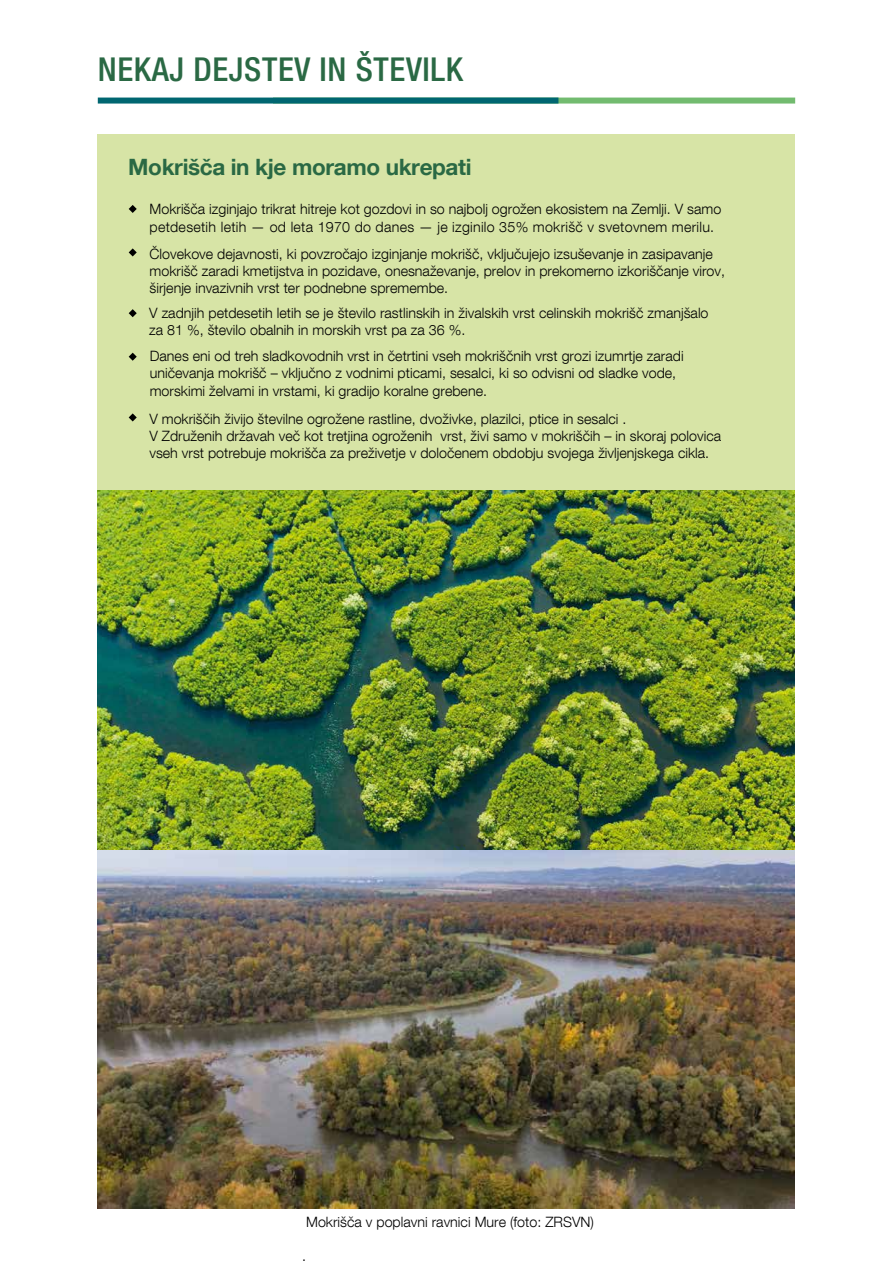
<style>
.page{position:relative;width:893px;height:1263px;background:#fff}
.page>*{position:absolute;margin:0;border:0;box-sizing:border-box;transform-origin:0 0}
.t1{font:500 condensed 33px "Helvetica Neue LT Com";letter-spacing:.02em;color:#2a6944}
.t2{font:700 22.5px "Helvetica Neue LT Com";letter-spacing:-.015em;color:#2a6944}
.t3{font:300 14.25px/17.1px "Helvetica Neue LT Com";color:#000}
</style>
<div class="page">
<div style="left:98px;top:134px;width:697px;height:356px;background:#d7e4a6"></div>
<svg style="left:129px;top:205px;width:8px;height:8px"></svg>
<svg style="left:129px;top:248px;width:8px;height:8px"></svg>
<svg style="left:129px;top:309px;width:8px;height:8px"></svg>
<svg style="left:129px;top:353px;width:8px;height:8px"></svg>
<svg style="left:129px;top:413px;width:8px;height:8px"></svg>
<div style="left:273px;top:98px;width:522px;height:6px;background:#72bb6f"></div>
<div style="left:98px;top:98px;width:460px;height:6px;background:#006671"></div>
<img style="left:98px;top:490px;width:696px;height:360px">
<img style="left:98px;top:850px;width:696px;height:358px">
<h1 class="t1" style="left:98px;top:49px;width:367px">NEKAJ DEJSTEV IN ŠTEVILK</h1>
<h2 class="t2" style="left:128px;top:152px;width:345px">Mokrišča in kje moramo ukrepati</h2>
<p class="t3" style="left:150px;top:200px;width:573px">Mokrišča izginjajo trikrat hitreje kot gozdovi in so najbolj ogrožen ekosistem na Zemlji. V samo petdesetih letih — od leta 1970 do danes — je izginilo 35% mokrišč v svetovnem merilu.</p>
<p class="t3" style="left:150px;top:245px;width:577px">Človekove dejavnosti, ki povzročajo izginjanje mokrišč, vključujejo izsuševanje in zasipavanje mokrišč zaradi kmetijstva in pozidave, onesnaževanje, prelov in prekomerno izkoriščanje virov, širjenje invazivnih vrst ter podnebne spremembe.</p>
<p class="t3" style="left:149px;top:304px;width:561px">V zadnjih petdesetih letih se je število rastlinskih in živalskih vrst celinskih mokrišč zmanjšalo za 81 %, število obalnih in morskih vrst pa za 36 %.</p>
<p class="t3" style="left:150px;top:347px;width:535px">Danes eni od treh sladkovodnih vrst in četrtini vseh mokriščnih vrst grozi izumrtje zaradi uničevanja mokrišč – vključno z vodnimi pticami, sesalci, ki so odvisni od sladke vode, morskimi želvami in vrstami, ki gradijo koralne grebene.</p>
<p class="t3" style="left:149px;top:410px;width:573px">V mokriščih živijo številne ogrožene rastline, dvoživke, plazilci, ptice in sesalci .<br>V Združenih državah več kot tretjina ogroženih vrst, živi samo v mokriščih – in skoraj polovica vseh vrst potrebuje mokrišča za preživetje v določenem obdobju svojega življenjskega cikla.</p>
<p class="t3" style="left:149px;top:478px;width:5px">.</p>
<p class="t3" style="left:306px;top:1213px;width:289px">Mokrišča v poplavni ravnici Mure (foto: ZRSVN)</p>
<p class="t3" style="left:302px;top:1247px;width:5px">.</p>
</div>
